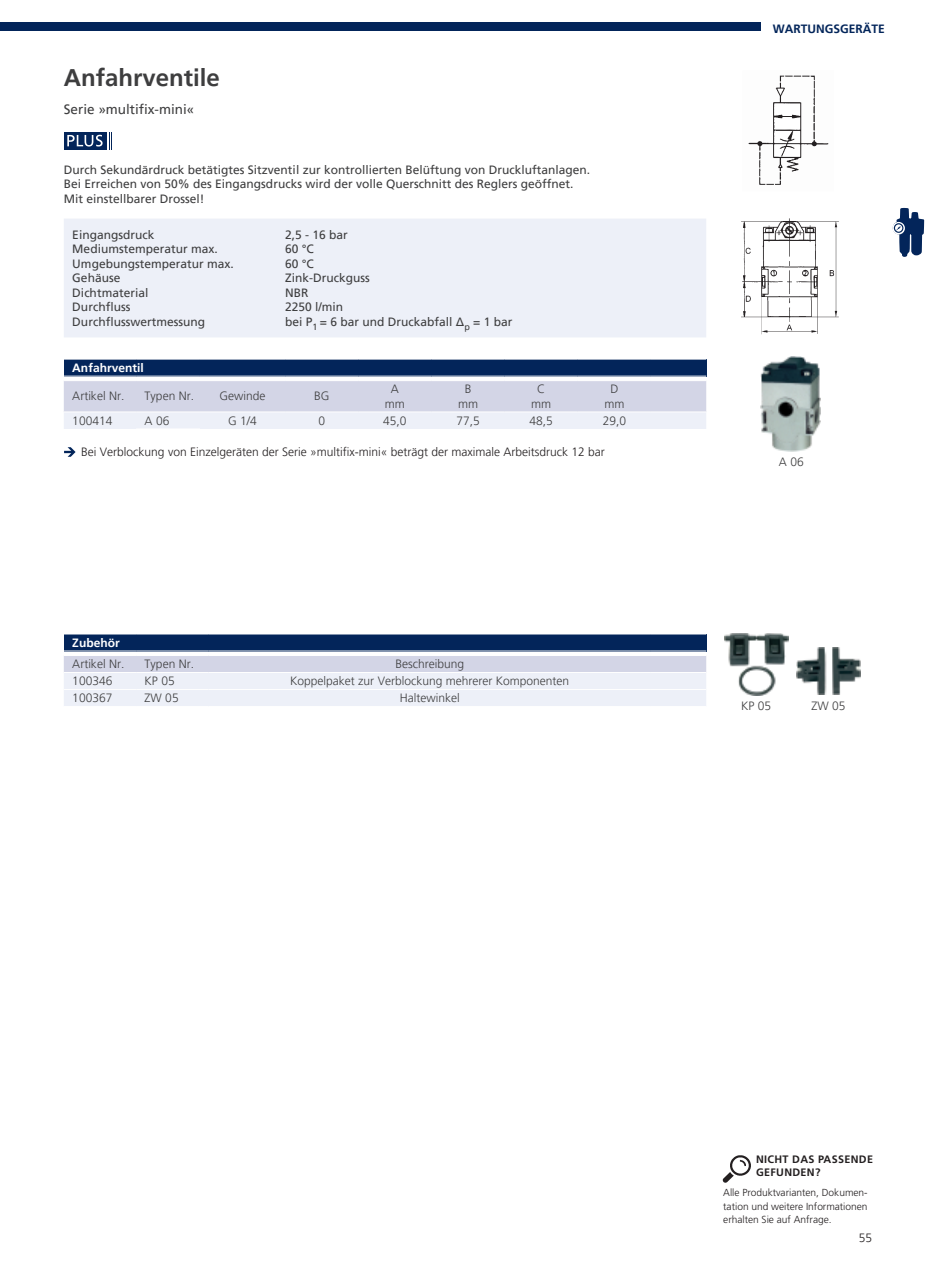
<style>
.page{position:relative;width:936px;height:1263px;background:#fff}
.page>*{position:absolute;margin:0;border:0;box-sizing:border-box;transform-origin:0 0}
.a_Produktname{font:700 24px "Frutiger LT Pro";color:#3e3e3f}
.a_detailProduktname{font:13.5px "Frutiger LT Pro";color:#3e3e3f}
.a_Produktbeschreibun{font:12px "Frutiger LT Pro";color:#3e3e3f}
.a_produkteigenshafte{font:12px "Frutiger LT Pro";color:#3e3e3f}
.Default_paragraph{font:300 12px "Frutiger LT Pro";color:#3e3e3f}
.a_hinweisText{font:300 12px "Frutiger LT Pro";color:#231f20}
.a_spaltenüberschrift{font:300 12px "Frutiger LT Pro";color:#3e3e3f}
.a_ArtikleTabellenDat{font:300 12px "Frutiger LT Pro";color:#3e3e3f}
.t1{font:700 12px "Frutiger LT Pro";color:#03255a}
.a_tabellenüberschrif{font:700 12px "Frutiger LT Pro";color:#fff}
.a_BildBeschreibung_Z{font:300 12px "Frutiger LT Pro";color:#3e3e3f}
.a_ArtikelTabellendat{font:300 12px "Frutiger LT Pro";color:#3e3e3f}
.Default_paragraph-2{font:700 12px "Frutiger LT Pro";color:#fff}
.t2{font:700 10.8px/12.9px "Frutiger LT Std";letter-spacing:.03em;color:#231f20}
.t3{font:300 10.2px/13.5px "Frutiger LT Std";color:#231f20;text-align:justify}
</style>
<div class="page">
<div style="left:0;top:23px;width:760px;height:8px;background:#03255a"></div>
<svg style="left:892px;top:208px;width:32px;height:49px"></svg>
<img style="left:722px;top:1155px;width:29px;height:28px">
<div style="left:64px;top:132px;width:42px;height:17px;background:#03255a"></div>
<svg style="left:67px;top:135px;width:36px;height:12px"></svg>
<svg style="left:109px;top:132px;width:3px;height:17px"></svg>
<div style="left:64px;top:634px;width:642px;height:17px;background:#03255a"></div>
<svg style="left:64px;top:656px;width:642px;height:50px;background:#e4e6f1"></svg>
<hr style="left:64px;top:634px;width:72px;height:1px;background:#fff">
<hr style="left:136px;top:634px;width:72px;height:1px;background:#fff">
<hr style="left:208px;top:634px;width:443px;height:1px;background:#fff">
<hr style="left:651px;top:634px;width:55px;height:1px;background:#fff">
<hr style="left:64px;top:672px;width:72px;height:1px;background:#fff">
<hr style="left:136px;top:672px;width:72px;height:1px;background:#fff">
<hr style="left:208px;top:672px;width:443px;height:1px;background:#fff">
<hr style="left:651px;top:672px;width:55px;height:1px;background:#fff">
<hr style="left:64px;top:689px;width:72px;height:1px;background:#fff">
<hr style="left:136px;top:689px;width:72px;height:1px;background:#fff">
<hr style="left:208px;top:689px;width:443px;height:1px;background:#fff">
<hr style="left:651px;top:689px;width:55px;height:1px;background:#fff">
<img style="left:724px;top:633px;width:64px;height:63px">
<img style="left:796px;top:647px;width:64px;height:47px">
<div style="left:64px;top:219px;width:642px;height:118px;background:#edf0f8"></div>
<div style="left:64px;top:359px;width:642px;height:17px;background:#03255a"></div>
<svg style="left:64px;top:381px;width:642px;height:48px;background:#dcdeec"></svg>
<hr style="left:64px;top:359px;width:72px;height:1px;background:#fff">
<hr style="left:136px;top:359px;width:64px;height:1px;background:#fff">
<hr style="left:200px;top:359px;width:85px;height:1px;background:#fff">
<hr style="left:285px;top:359px;width:73px;height:1px;background:#fff">
<hr style="left:358px;top:359px;width:73px;height:1px;background:#fff">
<hr style="left:431px;top:359px;width:73px;height:1px;background:#fff">
<hr style="left:504px;top:359px;width:73px;height:1px;background:#fff">
<hr style="left:577px;top:359px;width:74px;height:1px;background:#fff">
<hr style="left:651px;top:359px;width:55px;height:1px;background:#fff">
<hr style="left:64px;top:412px;width:72px;height:1px;background:#fff">
<hr style="left:136px;top:412px;width:64px;height:1px;background:#fff">
<hr style="left:200px;top:412px;width:85px;height:1px;background:#fff">
<hr style="left:285px;top:412px;width:73px;height:1px;background:#fff">
<hr style="left:358px;top:412px;width:73px;height:1px;background:#fff">
<hr style="left:431px;top:412px;width:73px;height:1px;background:#fff">
<hr style="left:504px;top:412px;width:73px;height:1px;background:#fff">
<hr style="left:577px;top:412px;width:74px;height:1px;background:#fff">
<hr style="left:651px;top:412px;width:55px;height:1px;background:#fff">
<svg style="left:748px;top:75px;width:81px;height:110px"></svg>
<img style="left:741px;top:218px;width:98px;height:117px">
<img style="left:760px;top:356px;width:60px;height:96px">
<svg style="left:64px;top:447px;width:12px;height:10px"></svg>
<p class="a_Produktname" style="left:64px;top:63px;width:158px">Anfahrventile</p>
<p class="a_detailProduktname" style="left:64px;top:101px;width:132px">Serie »multifix-mini«</p>
<p class="a_Produktbeschreibun" style="left:64px;top:163px;width:528px">Durch Sekundärdruck betätigtes Sitzventil zur kontrollierten Belüftung von Druckluftanlagen.</p>
<p class="a_Produktbeschreibun" style="left:64px;top:177px;width:511px">Bei Erreichen von 50% des Eingangsdrucks wird der volle Querschnitt des Reglers geöffnet.</p>
<p class="a_Produktbeschreibun" style="left:64px;top:192px;width:142px">Mit einstellbarer Drossel!</p>
<p class="a_produkteigenshafte" style="left:72px;top:227px;width:84px">Eingangsdruck</p>
<p class="a_produkteigenshafte" style="left:285px;top:227px;width:64px">2,5 - 16 bar</p>
<p class="a_produkteigenshafte" style="left:72px;top:242px;width:147px">Mediumstemperatur max.</p>
<p class="a_produkteigenshafte" style="left:285px;top:242px;width:30px">60 °C</p>
<p class="a_produkteigenshafte" style="left:72px;top:256px;width:163px">Umgebungstemperatur max.</p>
<p class="a_produkteigenshafte" style="left:285px;top:256px;width:30px">60 °C</p>
<p class="a_produkteigenshafte" style="left:72px;top:271px;width:50px">Gehäuse</p>
<p class="a_produkteigenshafte" style="left:285px;top:271px;width:86px">Zink-Druckguss</p>
<p class="a_produkteigenshafte" style="left:72px;top:286px;width:78px">Dichtmaterial</p>
<p class="a_produkteigenshafte" style="left:285px;top:286px;width:25px">NBR</p>
<p class="a_produkteigenshafte" style="left:72px;top:300px;width:59px">Durchfluss</p>
<p class="a_produkteigenshafte" style="left:285px;top:300px;width:60px">2250 l/min</p>
<p class="a_produkteigenshafte" style="left:72px;top:315px;width:134px">Durchflusswertmessung</p>
<p class="a_produkteigenshafte" style="left:285px;top:315px;width:229px">bei P<sub>1</sub> = 6 bar und Druckabfall ∆<sub>p</sub> = 1 bar</p>
<p class="a_tabellenüberschrif" style="left:72px;top:361px;width:73px">Anfahrventil</p>
<p class="a_spaltenüberschrift" style="left:72px;top:389px;width:53px">Artikel Nr.</p>
<p class="a_spaltenüberschrift" style="left:145px;top:389px;width:51px">Typen Nr.</p>
<p class="a_spaltenüberschrift" style="left:219px;top:389px;width:48px">Gewinde</p>
<p class="a_spaltenüberschrift" style="left:314px;top:389px;width:17px">BG</p>
<p class="a_spaltenüberschrift" style="left:391px;top:382px;width:10px">A</p>
<p class="a_spaltenüberschrift" style="left:385px;top:396px;width:21px">mm</p>
<p class="a_spaltenüberschrift" style="left:464px;top:382px;width:8px">B</p>
<p class="a_spaltenüberschrift" style="left:458px;top:396px;width:21px">mm</p>
<p class="a_spaltenüberschrift" style="left:537px;top:382px;width:10px">C</p>
<p class="a_spaltenüberschrift" style="left:531px;top:396px;width:21px">mm</p>
<p class="a_spaltenüberschrift" style="left:610px;top:382px;width:10px">D</p>
<p class="a_spaltenüberschrift" style="left:604px;top:396px;width:21px">mm</p>
<p class="a_ArtikelTabellendat" style="left:72px;top:414px;width:42px">100414</p>
<p class="a_ArtikelTabellendat" style="left:145px;top:414px;width:26px">A 06</p>
<p class="a_ArtikleTabellenDat" style="left:228px;top:414px;width:30px">G 1/4</p>
<p class="a_ArtikleTabellenDat" style="left:318px;top:414px;width:8px">0</p>
<p class="a_ArtikleTabellenDat" style="left:383px;top:414px;width:25px">45,0</p>
<p class="a_ArtikleTabellenDat" style="left:456px;top:414px;width:25px">77,5</p>
<p class="a_ArtikleTabellenDat" style="left:529px;top:414px;width:25px">48,5</p>
<p class="a_ArtikleTabellenDat" style="left:602px;top:414px;width:25px">29,0</p>
<p class="a_hinweisText" style="left:81px;top:445px;width:525px">Bei Verblockung von Einzelgeräten der Serie »multifix-mini« beträgt der maximale Arbeitsdruck 12 bar</p>
<p class="Default_paragraph-2" style="left:72px;top:635px;width:49px">Zubehör</p>
<p class="Default_paragraph" style="left:72px;top:657px;width:53px">Artikel Nr.</p>
<p class="Default_paragraph" style="left:145px;top:657px;width:51px">Typen Nr.</p>
<p class="Default_paragraph" style="left:395px;top:657px;width:70px">Beschreibung</p>
<p class="Default_paragraph" style="left:72px;top:674px;width:42px">100346</p>
<p class="Default_paragraph" style="left:145px;top:674px;width:32px">KP 05</p>
<p class="Default_paragraph" style="left:290px;top:674px;width:280px">Koppelpaket zur Verblockung mehrerer Komponenten</p>
<p class="Default_paragraph" style="left:72px;top:691px;width:42px">100367</p>
<p class="Default_paragraph" style="left:145px;top:691px;width:36px">ZW 05</p>
<p class="Default_paragraph" style="left:399px;top:691px;width:61px">Haltewinkel</p>
<p class="t1" style="left:772px;top:21px;width:114px">WARTUNGSGERÄTE</p>
<p class="a_BildBeschreibung_Z" style="left:779px;top:455px;width:26px">A 06</p>
<p class="a_BildBeschreibung_Z" style="left:741px;top:699px;width:32px">KP 05</p>
<p class="a_BildBeschreibung_Z" style="left:811px;top:699px;width:36px">ZW 05</p>
<p class="t2" style="left:756px;top:1153px;width:118px">NICHT DAS PASSENDE<br>GEFUNDEN?</p>
<p class="t3" style="left:723px;top:1186px;width:146px">Alle Produktvarianten, Dokumen&shy;tation und weitere Informationen erhalten Sie auf Anfrage.</p>
<p class="a_hinweisText" style="left:858px;top:1231px;width:15px">55</p>
</div>
